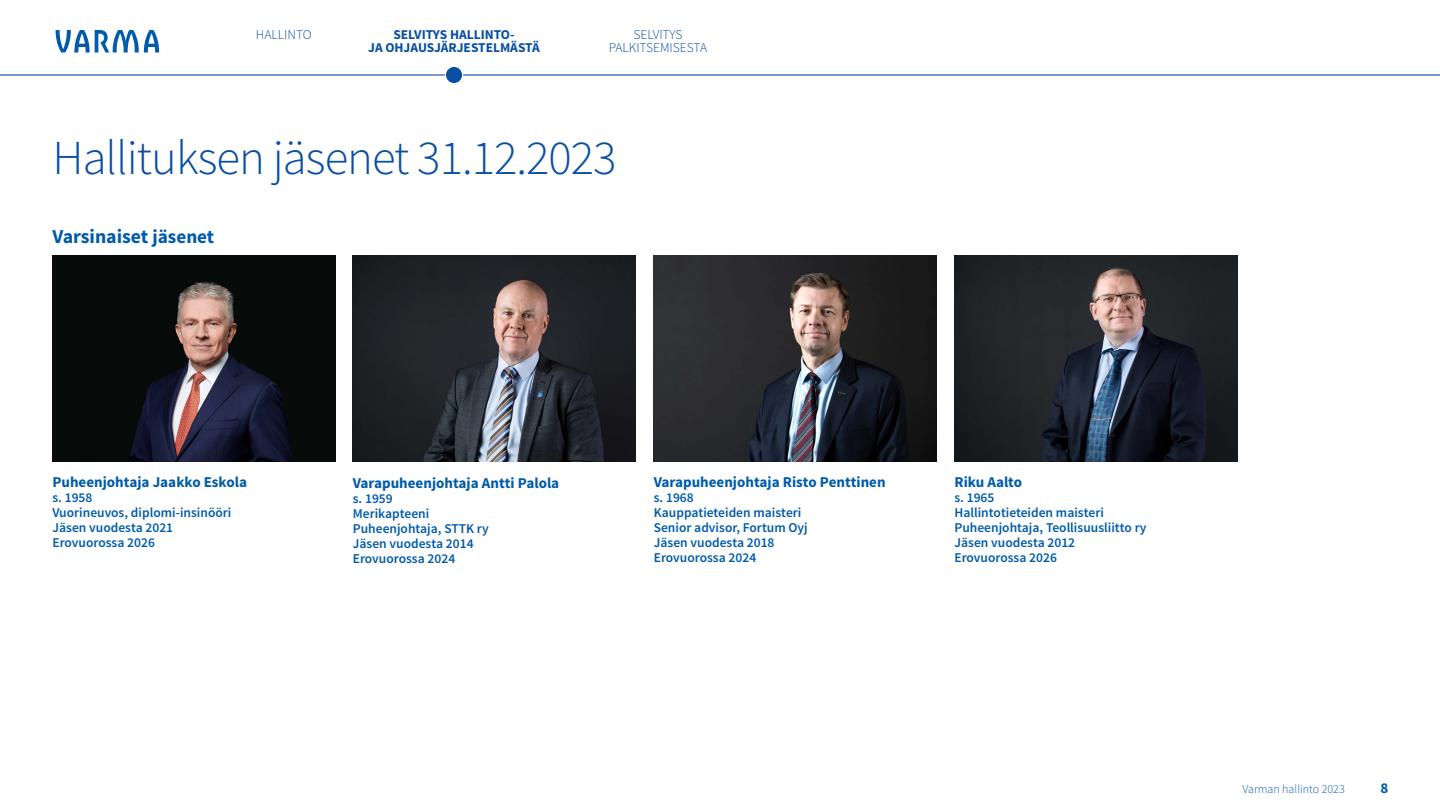
<style>
.page{position:relative;width:1440px;height:810px;background:#fff}
.page>*{position:absolute;margin:0;border:0;box-sizing:border-box;transform-origin:0 0}
.H2{font:300 48.75px "Source Sans Pro";letter-spacing:-.02em;color:#094fa3}
.H2_1_5pt{font:700 19.65px "Source Sans Pro";color:#005baa}
.Nimityyli{font:700 15px "Source Sans Pro";color:#005baa}
.Henkilotiedot{font:600 13.5px "Source Sans Pro";color:#005baa}
.t1{font:700 13.5px/13.5px "Source Sans Pro";color:#094fa3;text-align:center}
.t2{font:300 13.5px/13.5px "Source Sans Pro";color:#094fa3;text-align:center}
.t3{font:300 12px "Source Sans Pro";color:#005baa}
.s1{font-size:19.12px}
</style>
<div class="page">
<img style="left:52px;top:255px;width:283px;height:206px">
<img style="left:353px;top:255px;width:283px;height:206px">
<img style="left:654px;top:255px;width:282px;height:206px">
<img style="left:955px;top:255px;width:282px;height:206px">
<svg style="left:56px;top:30px;width:103px;height:22px"></svg>
<hr style="left:0;top:74px;width:1440px;height:2px;background:#094fa3">
<div style="left:445px;top:66px;width:18px;height:18px;background:#094fa3;border-radius:50%"></div>
<div style="left:445px;top:66px;width:18px;height:18px;border:1px solid #fff;border-radius:50%"></div>
<p class="t2" style="left:256px;top:28px;width:57px">HALLINTO</p>
<p class="t1" style="left:368px;top:28px;width:173px">SELVITYS HALLINTO-<br>JA OHJAUSJÄRJESTELMÄSTÄ</p>
<p class="t2" style="left:609px;top:28px;width:100px">SELVITYS<br>PALKITSEMISESTA</p>
<h1 class="H2" style="left:52px;top:128px;width:566px">Hallituksen jäsenet 31.12.2023</h1>
<h2 class="H2_1_5pt" style="left:52px;top:224px;width:163px">Varsinaiset <span class="s1">jäsenet</span></h2>
<p class="Nimityyli" style="left:52px;top:472px;width:196px">Puheenjohtaja Jaakko Eskola</p>
<p class="Henkilotiedot" style="left:52px;top:489px;width:42px">s. 1958</p>
<p class="Henkilotiedot" style="left:52px;top:504px;width:180px">Vuorineuvos, diplomi-insinööri</p>
<p class="Henkilotiedot" style="left:52px;top:519px;width:122px">Jäsen vuodesta 2021</p>
<p class="Henkilotiedot" style="left:52px;top:534px;width:104px">Erovuorossa 2026</p>
<p class="Nimityyli" style="left:353px;top:473px;width:208px">Varapuheenjohtaja Antti Palola</p>
<p class="Henkilotiedot" style="left:353px;top:490px;width:42px">s. 1959</p>
<p class="Henkilotiedot" style="left:353px;top:505px;width:78px">Merikapteeni</p>
<p class="Henkilotiedot" style="left:353px;top:520px;width:137px">Puheenjohtaja, STTK ry</p>
<p class="Henkilotiedot" style="left:353px;top:535px;width:122px">Jäsen vuodesta 2014</p>
<p class="Henkilotiedot" style="left:353px;top:550px;width:104px">Erovuorossa 2024</p>
<p class="Nimityyli" style="left:654px;top:472px;width:233px">Varapuheenjohtaja Risto Penttinen</p>
<p class="Henkilotiedot" style="left:654px;top:489px;width:42px">s. 1968</p>
<p class="Henkilotiedot" style="left:654px;top:504px;width:149px">Kauppatieteiden maisteri</p>
<p class="Henkilotiedot" style="left:654px;top:519px;width:155px">Senior advisor, Fortum Oyj</p>
<p class="Henkilotiedot" style="left:654px;top:534px;width:122px">Jäsen vuodesta 2018</p>
<p class="Henkilotiedot" style="left:654px;top:549px;width:104px">Erovuorossa 2024</p>
<p class="Nimityyli" style="left:954px;top:472px;width:69px">Riku Aalto</p>
<p class="Henkilotiedot" style="left:954px;top:489px;width:42px">s. 1965</p>
<p class="Henkilotiedot" style="left:954px;top:504px;width:151px">Hallintotieteiden maisteri</p>
<p class="Henkilotiedot" style="left:954px;top:519px;width:194px">Puheenjohtaja, Teollisuusliitto ry</p>
<p class="Henkilotiedot" style="left:954px;top:534px;width:122px">Jäsen vuodesta 2012</p>
<p class="Henkilotiedot" style="left:954px;top:549px;width:104px">Erovuorossa 2026</p>
<p class="t3" style="left:1242px;top:781px;width:104px">Varman hallinto 2023</p>
<p class="Nimityyli" style="left:1380px;top:778px;width:9px">8</p>
</div>
